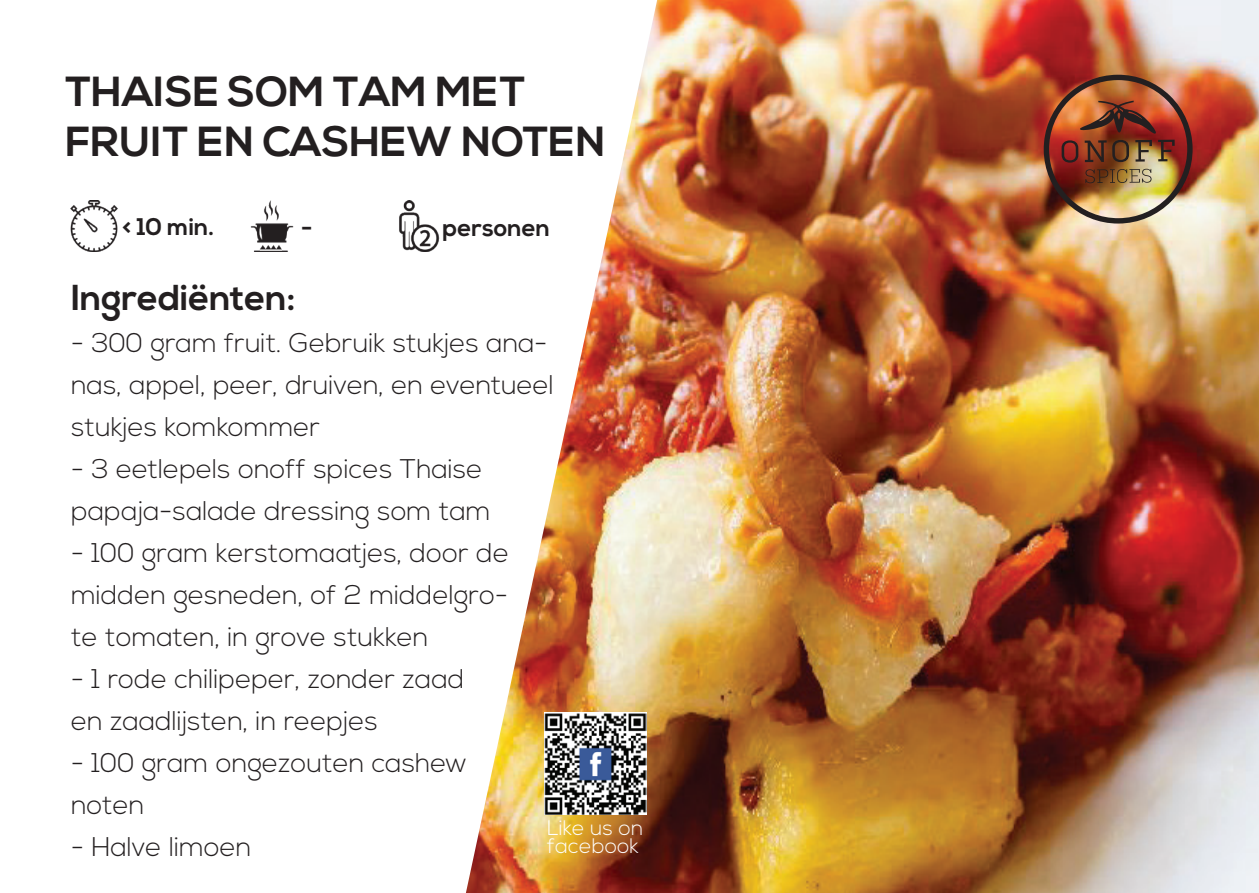
<style>
.page{position:relative;width:1259px;height:893px;background:#fff}
.page>*{position:absolute;margin:0;border:0;box-sizing:border-box;transform-origin:0 0}
.t1{font:700 42px/50.4px "Nexa";color:#231f20}
.t2{font:700 36px "Nexa";color:#231f20}
.t3{font:300 27px/42px "Nexa";color:#231f20}
.t4{font:700 24px "Nexa";color:#231f20}
.t5{font:300 21px/18px "Nexa";color:#fff}
</style>
<div class="page">
<img style="left:657px;top:0;width:602px;height:893px">
<svg style="left:88px;top:1px;width:569px;height:892px"></svg>
<img style="left:1043px;top:75px;width:149px;height:149px">
<img style="left:70px;top:201px;width:50px;height:51px">
<img style="left:246px;top:201px;width:51px;height:51px">
<img style="left:393px;top:201px;width:51px;height:51px">
<img style="left:544px;top:713px;width:102px;height:102px">
<h1 class="t1" style="left:65px;top:67px;width:541px">THAISE SOM TAM MET<br>FRUIT EN CASHEW NOTEN</h1>
<p class="t4" style="left:123px;top:213px;width:93px">&lt; 10 min.</p>
<p class="t4" style="left:301px;top:214px;width:12px">-</p>
<p class="t4" style="left:442px;top:214px;width:109px">personen</p>
<h2 class="t2" style="left:71px;top:277px;width:226px">Ingrediënten:</h2>
<p class="t3" style="left:71px;top:323px;width:484px">- 300 gram fruit. Gebruik stukjes ana&shy;nas, appel, peer, druiven, en eventueel stukjes komkommer</p>
<p class="t3" style="left:71px;top:449px;width:421px">- 3 eetlepels onoff spices Thaise papaja-salade dressing som tam</p>
<p class="t3" style="left:71px;top:533px;width:440px;text-align:justify">- 100 gram kerstomaatjes, door de midden gesneden, of 2 middelgro&shy;te tomaten, in grove stukken</p>
<p class="t3" style="left:71px;top:659px;width:395px">- 1 rode chilipeper, zonder zaad en zaadlijsten, in reepjes</p>
<p class="t3" style="left:71px;top:743px;width:397px">- 100 gram ongezouten cashew noten</p>
<p class="t3" style="left:71px;top:827px;width:182px">- Halve limoen</p>
<p class="t5" style="left:547px;top:820px;width:97px">Like us on facebook</p>
</div>
